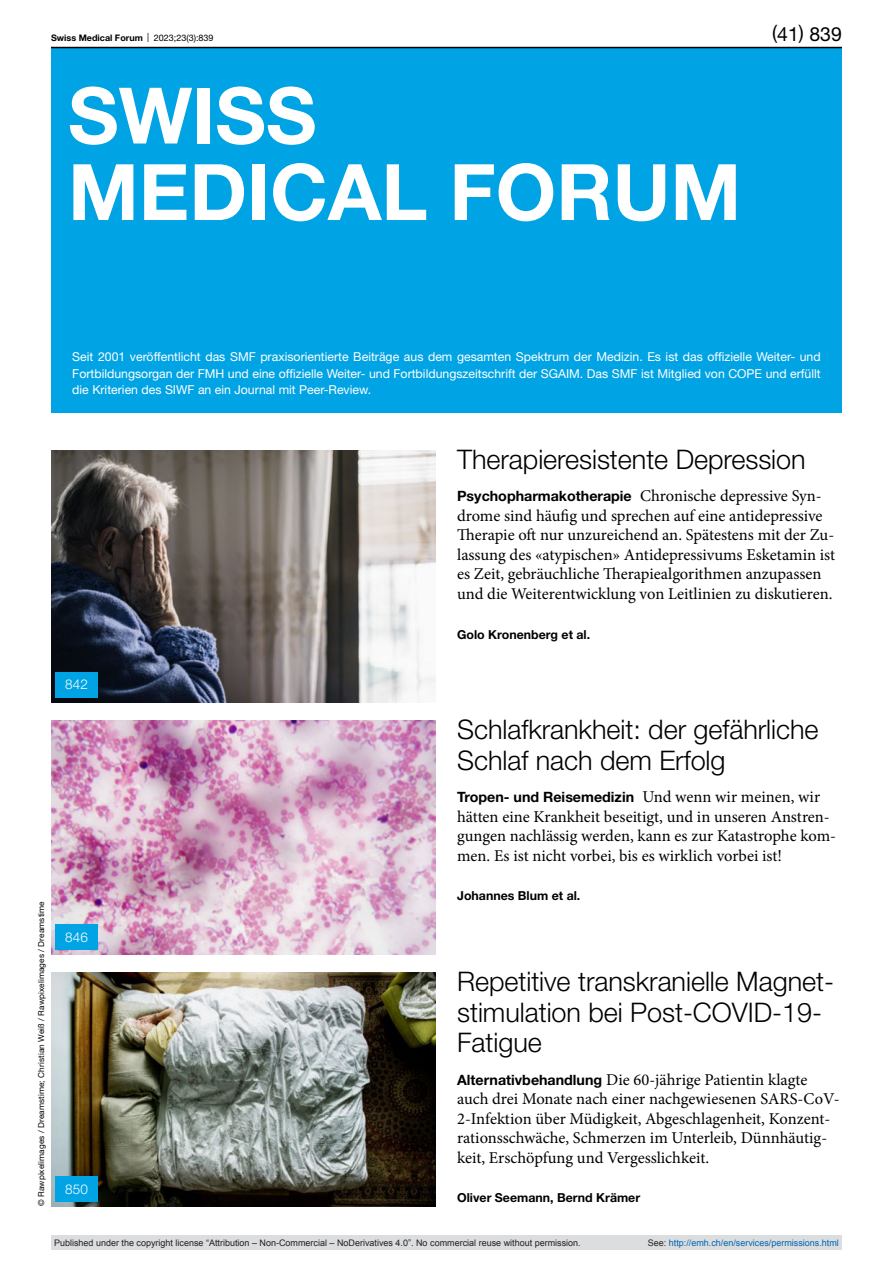
<style>
.page{position:relative;width:893px;height:1263px;background:#fff}
.page>*{position:absolute;margin:0;border:0;box-sizing:border-box;transform-origin:0 0}
.title-L52-bold{font:700 78px "Helvetica Neue LT Pro";color:#fff}
.article-title-L18{font:300 27px/30.5px "Helvetica Neue LT Pro";color:#000}
.t1{font:19.5px "Helvetica Neue LT Pro";color:#000}
.lead{font:16.5px/19.5px "Minion Pro";color:#000}
.lead-2{font:700 14.25px "Helvetica Neue LT Pro";color:#000}
.page-number-box-reve{font:300 13.5px "Helvetica Neue LT Pro";letter-spacing:.01em;color:#fff}
.authors{font:12.3px/16.5px "Helvetica Neue LT Pro";color:#fff;text-align:justify}
.authors-2{font:700 12.3px "Helvetica Neue LT Pro";color:#000}
.t2{font:9px "Arial";color:#231f20}
.t3{font:9px "Arial";color:#0066b3}
.t4{font:700 9px "Helvetica Neue LT Pro";color:#000}
.credits{font:8.25px "Helvetica Neue LT Pro";letter-spacing:.01em;color:#000}
.s1{font-weight:400}
.s2{font-family:"Helvetica Neue LT Pro";font-weight:700;font-size:14.25px}
.s3{font-family:"Minion Pro";font-weight:400;font-size:16.5px}
.s4{color:#231f20}
</style>
<div class="page">
<div style="left:51px;top:47px;width:791px;height:365px;background:#00a3e4"></div>
<img style="left:51px;top:720px;width:385px;height:234px">
<img style="left:51px;top:450px;width:385px;height:252px">
<div style="left:55px;top:672px;width:43px;height:25px;background:#00a3e4"></div>
<div style="left:55px;top:924px;width:43px;height:26px;background:#00a3e4"></div>
<img style="left:51px;top:972px;width:385px;height:234px">
<div style="left:55px;top:1176px;width:43px;height:26px;background:#00a3e4"></div>
<hr style="left:51px;top:47px;width:791px;height:1px;background:#000">
<div style="left:51px;top:1235px;width:791px;height:15px;background:#dcdddf"></div>
<p class="t4" style="left:51px;top:32px;width:164px">Swiss Medical Forum <span class="s1">| 2023;23(3):839</span></p>
<p class="title-L52-bold" style="left:68px;top:66px;width:250px">SWISS</p>
<p class="title-L52-bold" style="left:68px;top:143px;width:675px">MEDICAL FORUM</p>
<p class="t1" style="left:772px;top:22px;width:71px">(41) 839</p>
<p class="authors" style="left:72px;top:348px;width:750px">Seit 2001 veröffentlicht das SMF praxisorientierte Beiträge aus dem gesamten Spektrum der Medizin. Es ist das offizielle Weiter- und Fortbildungsorgan der FMH und eine offizielle Weiter- und Fortbildungszeitschrift der SGAIM. Das SMF ist Mitglied von COPE und erfüllt die Kriterien des SIWF an ein Journal mit Peer-Review.</p>
<p class="article-title-L18" style="left:457px;top:443px;width:350px">Therapieresistente Depression</p>
<p class="lead" style="left:457px;top:486px;width:380px"><span class="s2">Psychopharmakotherapie</span> Chronische depressive Syn&shy;drome sind häufig und sprechen auf eine antidepressive Therapie oft nur unzureichend an. Spätestens mit der Zu&shy;lassung des «atypischen» Antidepressivums Esketamin ist es Zeit, gebräuchliche Therapiealgorithmen anzupassen und die Weiterentwicklung von Leitlinien zu diskutieren.</p>
<p class="authors-2" style="left:457px;top:626px;width:135px">Golo Kronenberg et al.</p>
<p class="page-number-box-reve" style="left:65px;top:676px;width:24px">842</p>
<p class="credits" style="left:36px;top:1206px;width:306px;rotate:-90deg">© Rawpixelimages / Dreamstime; Christian Weiß / Rawpixelimages / Dreamstime</p>
<p class="page-number-box-reve" style="left:65px;top:928px;width:24px">846</p>
<p class="page-number-box-reve" style="left:65px;top:1180px;width:24px">850</p>
<p class="article-title-L18" style="left:457px;top:714px;width:363px">Schlafkrankheit: der gefährliche<br>Schlaf nach dem Erfolg</p>
<p class="lead-2" style="left:457px;top:788px;width:365px">Tropen- und Reisemedizin <span class="s3">Und wenn wir meinen, wir</span></p>
<p class="lead" style="left:457px;top:807px;width:380px">hätten eine Krankheit beseitigt, und in unseren Anstren&shy;gungen nachlässig werden, kann es zur Katastrophe kom&shy;men. Es ist nicht vorbei, bis es wirklich vorbei ist!</p>
<p class="authors-2" style="left:457px;top:888px;width:125px">Johannes Blum et al.</p>
<p class="article-title-L18" style="left:457px;top:966px;width:378px">Repetitive transkranielle Magnet&shy;stimulation bei Post-COVID-19-<br>Fatigue</p>
<p class="lead" style="left:457px;top:1069px;width:384px"><span class="s2">Alternativbehandlung</span> Die 60-jährige Patientin klagte auch drei Monate nach einer nachgewiesenen SARS-CoV-2-Infektion über Müdigkeit, Abgeschlagenheit, Konzent&shy;rationsschwäche, Schmerzen im Unterleib, Dünnhäutig&shy;keit, Erschöpfung und Vergesslichkeit.</p>
<p class="authors-2" style="left:457px;top:1190px;width:185px">Oliver Seemann, Bernd Krämer</p>
<p class="t2" style="left:54px;top:1237px;width:528px">Published under the copyright license “Attribution – Non-Commercial – NoDerivatives 4.0”. No commercial reuse without permission.</p>
<p class="t3" style="left:648px;top:1237px;width:193px"><span class="s4">See:</span> http://emh.ch/en/services/permissions.html</p>
</div>
